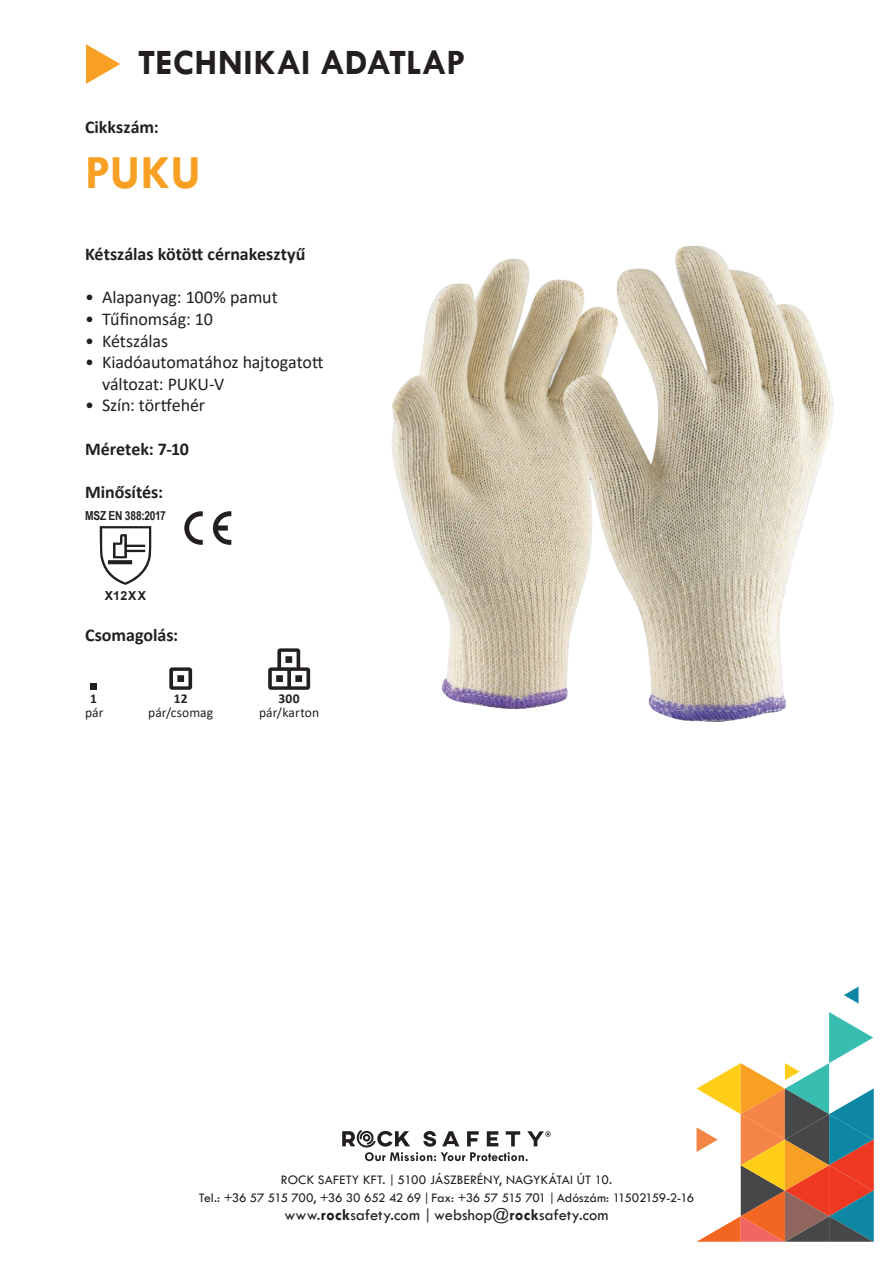
<style>
.page{position:relative;width:893px;height:1263px;background:#fff}
.page>*{position:absolute;margin:0;border:0;box-sizing:border-box;transform-origin:0 0}
.t1{font:700 48px "Tw Cen";color:#f8a024}
.t2{font:700 36px "Tw Cen";color:#231f20}
.t3{font:18px/21.6px "Calibri";letter-spacing:-.005em;color:#231f20}
.t4{font:700 18px "Calibri";color:#231f20}
.t5{font:16.5px "Tw Cen";color:#231f20}
.t6{font:13.5px/18px "Tw Cen";letter-spacing:-.01em;color:#231f20;text-align:center}
.t7{font:13.5px "Calibri";letter-spacing:.01em;color:#231f20}
.t8{font:700 13.5px "Calibri";color:#231f20}
.t9{font:700 12.45px "Arial Narrow";letter-spacing:-.01em;color:#231f20}
.t10{font:700 12.45px "Arial";letter-spacing:.05em;color:#231f20}
.s1{font-weight:700}
</style>
<div class="page">
<svg style="left:844px;top:987px;width:14px;height:16px"></svg>
<svg style="left:696px;top:1012px;width:177px;height:230px"></svg>
<svg style="left:342px;top:1130px;width:209px;height:31px"></svg>
<svg style="left:86px;top:44px;width:34px;height:40px"></svg>
<img style="left:391px;top:245px;width:442px;height:476px">
<svg style="left:100px;top:526px;width:51px;height:59px"></svg>
<svg style="left:184px;top:511px;width:47px;height:34px"></svg>
<div style="left:90px;top:683px;width:7px;height:7px;background:#231f20"></div>
<svg style="left:169px;top:667px;width:23px;height:23px"></svg>
<svg style="left:268px;top:648px;width:42px;height:42px"></svg>
<h2 class="t2" style="left:138px;top:41px;width:329px">TECHNIKAI ADATLAP</h2>
<h3 class="t4" style="left:85px;top:114px;width:75px">Cikkszám:</h3>
<h1 class="t1" style="left:85px;top:144px;width:117px">PUKU</h1>
<h3 class="t4" style="left:85px;top:241px;width:222px">Kétszálas kötött cérnakesztyű</h3>
<h3 class="t3" style="left:85px;top:286px;width:194px">• Alapanyag: 100% pamut</h3>
<h3 class="t3" style="left:85px;top:308px;width:129px">• Tűfinomság: 10</h3>
<h3 class="t3" style="left:85px;top:329px;width:85px">• Kétszálas</h3>
<h3 class="t3" style="left:102px;top:351px;width:223px;text-indent:-17px">• Kiadóautomatához hajtogatott változat: PUKU-V</h3>
<h3 class="t3" style="left:85px;top:394px;width:122px">• Szín: törtfehér</h3>
<h3 class="t4" style="left:85px;top:436px;width:105px">Méretek: 7-10</h3>
<h3 class="t4" style="left:85px;top:479px;width:80px">Minősítés:</h3>
<p class="t9" style="left:85px;top:506px;width:82px">MSZ EN 388:2017</p>
<p class="t10" style="left:105px;top:587px;width:43px">X12XX</p>
<h3 class="t4" style="left:85px;top:622px;width:95px">Csomagolás:</h3>
<p class="t8" style="left:90px;top:689px;width:8px">1</p>
<p class="t8" style="left:174px;top:689px;width:15px">12</p>
<p class="t8" style="left:279px;top:689px;width:23px">300</p>
<p class="t7" style="left:85px;top:703px;width:20px">pár</p>
<p class="t7" style="left:148px;top:703px;width:67px">pár/csomag</p>
<p class="t7" style="left:259px;top:703px;width:62px">pár/karton</p>
<p class="t6" style="left:199px;top:1171px;width:497px">ROCK SAFETY KFT. | 5100 JÁSZBERÉNY, NAGYKÁTAI ÚT 10.<br>Tel.: +36 57 515 700, +36 30 652 42 69 | Fax: +36 57 515 701 | Adószám: 11502159-2-16</p>
<p class="t5" style="left:284px;top:1205px;width:326px">www.<span class="s1">rock</span>safety.com |webshop@<span class="s1">rock</span>safety.com</p>
</div>
